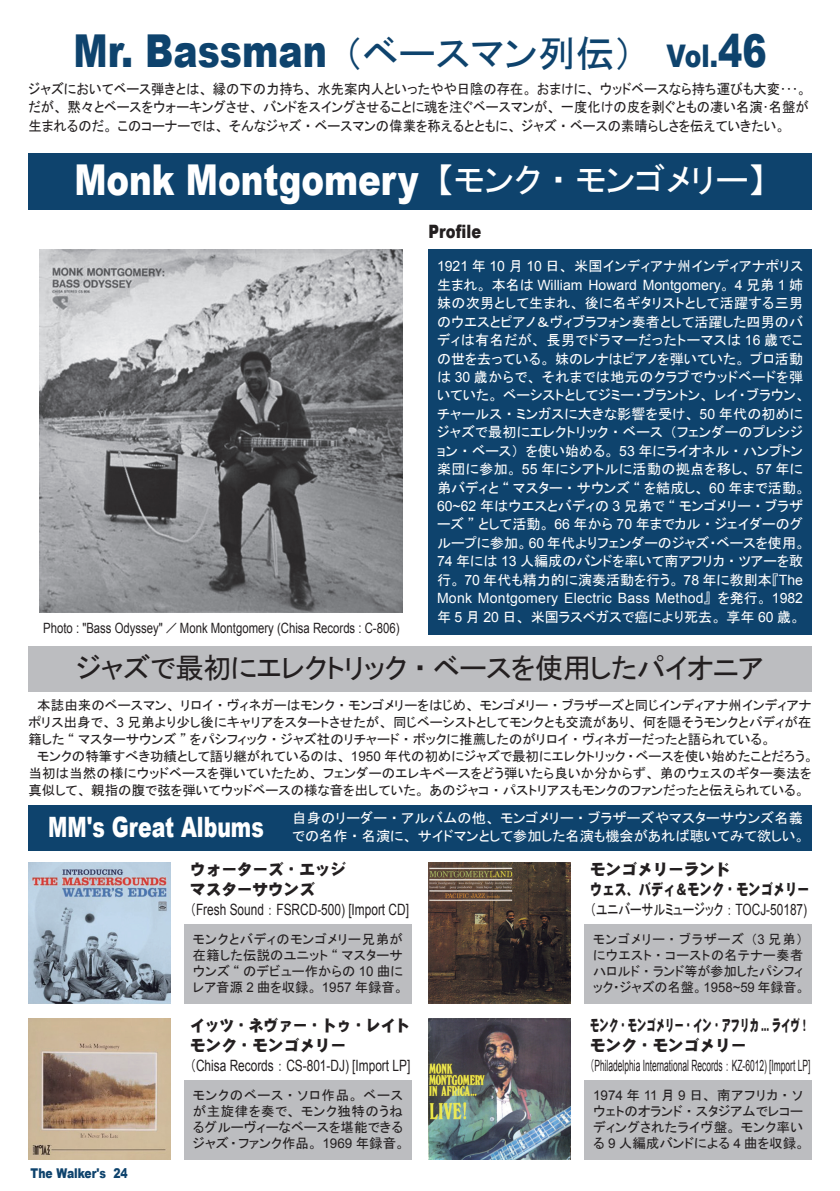
<style>
.page{position:relative;width:840px;height:1191px;background:#fff}
.page>*{position:absolute;margin:0;border:0;box-sizing:border-box;transform-origin:0 0}
.t1{font:900 45.4px "Arial";color:#0e436d;scale:.8 1}
.t2{font:900 42.6px "Arial";color:#fff;scale:.8 1}
.t3{font:28.4px "MSP Gothic";letter-spacing:-.02em;color:#231f20}
.t4{font:900 28px "Arial";color:#fff;scale:.73 1}
.t5{font:900 18.4px "Arial";color:#231f20;scale:.8 1}
.t6{font:15.6px "Arial";color:#231f20;scale:.76 1}
.t7{font:15.6px "Arial";color:#231f20;scale:.54 1}
.t8{font:15.6px/19.8px "DFP Gothic EB WINP RKSJ H";color:#231f20}
.t9{font:15.6px/19.8px "DFP Gothic EB WINP RKSJ H";color:#231f20;scale:.6 1}
.t10{font:15.6px "MSP Gothic";color:#231f20;scale:.76 1}
.t11{font:15.6px/19.8px "DFP Gothic EB WINP RKSJ H";color:#231f20;scale:.94 1}
.t12{font:14.2px/18.4px "MSP Gothic";letter-spacing:.005em;color:#fff}
.t13{font:14.2px/18.4px "MSP Gothic";color:#231f20;scale:.94 1}
.t14{font:14.2px "Arial";letter-spacing:.015em;color:#fff}
.t15{font:14.2px "Arial";color:#231f20;scale:.8 1}
.t16{font:14.2px "MSP Gothic";letter-spacing:.025em;color:#fff}
.t17{font:13.4px/16.2px "MSP Gothic";color:#231f20}
.t18{font:13.4px/16.2px "MSP Gothic";letter-spacing:.04em;color:#231f20}
.t19{font:900 13.4px "Arial";color:#0e436d;scale:.8 1}
.s1{font-family:"MSP Gothic";font-weight:400;font-size:38.2px}
.s2{font-family:"MS P Gothic";font-weight:400;font-size:38.2px}
.s3{font-family:"MS P Gothic";font-weight:400;font-size:34px}
.s4{font-size:31.2px}
.s5{font-family:"MSP Gothic";font-weight:400;font-size:34px}
.s6{font-family:"Arial"}
.s7{font-family:"MSP Gothic"}
</style>
<div class="page">
<div style="left:28px;top:153px;width:783px;height:57px;background:#0e436d"></div>
<div style="left:428px;top:249px;width:383px;height:386px;background:#0e436d"></div>
<div style="left:28px;top:646px;width:783px;height:46px;background:#bcbdc0"></div>
<div style="left:584px;top:924px;width:227px;height:79px;background:#bcbdc0"></div>
<div style="left:184px;top:924px;width:227px;height:79px;background:#bcbdc0"></div>
<div style="left:184px;top:1080px;width:227px;height:79px;background:#bcbdc0"></div>
<div style="left:28px;top:805px;width:255px;height:45px;background:#0e436d"></div>
<div style="left:283px;top:805px;width:528px;height:45px;background:#0e436d"></div>
<div style="left:584px;top:1080px;width:227px;height:79px;background:#bcbdc0"></div>
<img style="left:28px;top:862px;width:142px;height:141px">
<img style="left:428px;top:862px;width:142px;height:141px">
<img style="left:28px;top:1018px;width:142px;height:141px">
<img style="left:428px;top:1018px;width:142px;height:141px">
<img style="left:40px;top:249px;width:363px;height:363px">
<h1 class="t1" style="left:73px;top:18px;width:867px">Mr. Bassman <span class="s1">（</span><span class="s2">ベースマン列伝）</span><span class="s3">　</span> <span class="s4">Vol.</span>46</h1>
<p class="t13" style="left:28px;top:79px;width:831px">ジャズにおいてベース弾きとは、縁の下の力持ち、水先案内人といったやや日陰の存在。おまけに、ウッドベースなら持ち運びも大変･･･。だが、黙々とベースをウォーキングさせ、バンドをスイングさせることに魂を注ぐベースマンが、一度化けの皮を剥ぐともの凄い名演･名盤が生まれるのだ。このコーナーでは、そんなジャズ・ベースマンの偉業を称えるとともに、ジャズ・ベースの素晴らしさを伝えていきたい。</p>
<h2 class="t2" style="left:74px;top:149px;width:865px">Monk Montgomery <span class="s5">【モンク・モンゴメリー】</span></h2>
<h3 class="t5" style="left:428px;top:218px;width:67px">Profile</h3>
<p class="t16" style="left:437px;top:259px;width:367px"><span class="s6">1921</span> 年 <span class="s6">10</span> 月 <span class="s6">10</span> 日、米国インディアナ州インディアナポリス</p>
<p class="t14" style="left:437px;top:275px;width:367px"><span class="s7">生まれ。本名は</span> William Howard Montgomery<span class="s7">。</span> 4 <span class="s7">兄弟</span> 1 <span class="s7">姉</span></p>
<p class="t12" style="left:437px;top:294px;width:369px">妹の次男として生まれ、後に名ギタリストとして活躍する三男のウエスとピアノ＆ヴィブラフォン奏者として活躍した四男のバディは有名だが、長男でドラマーだったトーマスは <span class="s6">16</span> 歳でこの世を去っている。妹のレナはピアノを弾いていた。プロ活動は <span class="s6">30</span> 歳からで、それまでは地元のクラブでウッドベードを弾いていた。ベーシストとしてジミー・ブラントン、レイ・ブラウン、チャールス・ミンガスに大きな影響を受け、 <span class="s6">50</span> 年代の初めにジャズで最初にエレクトリック・ベース（フェンダーのプレシジョン・ベース）を使い始める。 <span class="s6">53</span> 年にライオネル・ハンプトン楽団に参加。 <span class="s6">55</span> 年にシアトルに活動の拠点を移し、 <span class="s6">57</span> 年に弟バディと “ マスター・サウンズ “ を結成し、 <span class="s6">60</span> 年まで活動。<span class="s6">60~62</span> 年はウエスとバディの <span class="s6">3</span> 兄弟で “ モンゴメリー・ブラザーズ ” として活動。 <span class="s6">66</span> 年から <span class="s6">70</span> 年までカル・ジェイダーのグループに参加。<span class="s6">60</span> 年代よりフェンダーのジャズ・ベースを使用。<span class="s6">74</span> 年には <span class="s6">13</span> 人編成のバンドを率いて南アフリカ・ツアーを敢行。 <span class="s6">70</span> 年代も精力的に演奏活動を行う。 <span class="s6">78</span> 年に教則本『<span class="s6">The</span></p>
<p class="t14" style="left:437px;top:589px;width:367px">Monk Montgomery Electric Bass Method<span class="s7">』を発行。</span> 1982</p>
<p class="t12" style="left:437px;top:607px;width:365px">年 <span class="s6">5</span> 月 <span class="s6">20</span> 日、米国ラスベガスで癌により死去。享年 <span class="s6">60</span> 歳。</p>
<h3 class="t3" style="left:76px;top:654px;width:689px">ジャズで最初にエレクトリック・ベースを使用したパイオニア</h3>
<p class="t17" style="left:28px;top:696px;width:784px;line-height:17px;text-align:justify;text-indent:9px">本誌由来のベースマン、リロイ・ヴィネガーはモンク・モンゴメリーをはじめ、モンゴメリー・ブラザーズと同じインディアナ州インディアナポリス出身で、 <span class="s6">3</span> 兄弟より少し後にキャリアをスタートさせたが、同じベーシストとしてモンクとも交流があり、何を隠そうモンクとバディが在籍した “ マスターサウンズ ” をパシフィック・ジャズ社のリチャード・ボックに推薦したのがリロイ・ヴィネガーだったと語られている。</p>
<p class="t17" style="left:28px;top:747px;width:786px;line-height:17px;text-indent:9px">モンクの特筆すべき功績として語り継がれているのは、 <span class="s6">1950</span> 年代の初めにジャズで最初にエレクトリック・ベースを使い始めたことだろう。当初は当然の様にウッドベースを弾いていたため、フェンダーのエレキベースをどう弾いたら良いか分からず、弟のウェスのギター奏法を真似して、親指の腹で弦を弾いてウッドベースの様な音を出していた。あのジャコ・パストリアスもモンクのファンだったと伝えられている。</p>
<p class="t15" style="left:43px;top:619px;width:446px">Photo : "Bass Odyssey" <span class="s7">／</span> Monk Montgomery (Chisa Records : C-806)</p>
<h3 class="t4" style="left:48px;top:806px;width:297px">MM's Great Albums</h3>
<p class="t12" style="left:292px;top:808px;width:514px">自身のリーダー・アルバムの他、モンゴメリー・ブラザーズやマスターサウンズ名義での名作・名演に、サイドマンとして参加した名演も機会があれば聴いてみて欲しい。</p>
<p class="t19" style="left:30px;top:1163px;width:123px">The Walker's 24</p>
<p class="t8" style="left:190px;top:860px;width:157px">ウォーターズ・エッジマスターサウンズ</p>
<p class="t6" style="left:190px;top:899px;width:289px"><span class="s7">（</span>Fresh Sound <span class="s7">：</span> FSRCD-500) [Import CD]</p>
<p class="t17" style="left:193px;top:930px;width:212px;text-align:justify">モンクとバディのモンゴメリー兄弟が在籍した伝説のユニット “ マスターサウンズ “ のデビュー作からの <span class="s6">10</span> 曲にレア音源 <span class="s6">2</span> 曲を収録。 <span class="s6">1957</span> 年録音。</p>
<p class="t11" style="left:190px;top:1016px;width:235px">イッツ・ネヴァー・トゥ・レイトモンク・モンゴメリー</p>
<p class="t6" style="left:190px;top:1055px;width:291px"><span class="s7">（</span>Chisa Records <span class="s7">：</span> CS-801-DJ) [Import LP]</p>
<p class="t17" style="left:193px;top:1086px;width:213px">モンクのベース・ソロ作品。ベースが主旋律を奏で、モンク独特のうねるグルーヴィーなベースを堪能できるジャズ・ファンク作品。 <span class="s6">1969</span> 年録音。</p>
<p class="t8" style="left:590px;top:860px;width:220px">モンゴメリーランド<br>ウェス、バディ＆モンク・モンゴメリー</p>
<p class="t10" style="left:590px;top:901px;width:287px">（ユニバーサルミュージック： <span class="s6">TOCJ-50187)</span></p>
<p class="t18" style="left:592px;top:930px;width:213px">モンゴメリー・ブラザーズ（<span class="s6">3</span> 兄弟）にウエスト・コーストの名テナー奏者ハロルド・ランド等が参加したパシフィック・ジャズの名盤。<span class="s6">1958~59</span> 年録音。</p>
<p class="t9" style="left:590px;top:1016px;width:366px">モンク・モンゴメリー・イン・アフリカ ... ライヴ！モンク・モンゴメリー</p>
<p class="t7" style="left:590px;top:1055px;width:409px"><span class="s7">（</span>Philadelphia International Records <span class="s7">：</span> KZ-6012) [Import LP]</p>
<p class="t17" style="left:592px;top:1086px;width:213px"><span class="s6">1974</span> 年 <span class="s6">11</span> 月 <span class="s6">9</span> 日、南アフリカ・ソウェトのオランド・スタジアムでレコーディングされたライヴ盤。モンク率いる <span class="s6">9</span> 人編成バンドによる <span class="s6">4</span> 曲を収録。</p>
</div>
